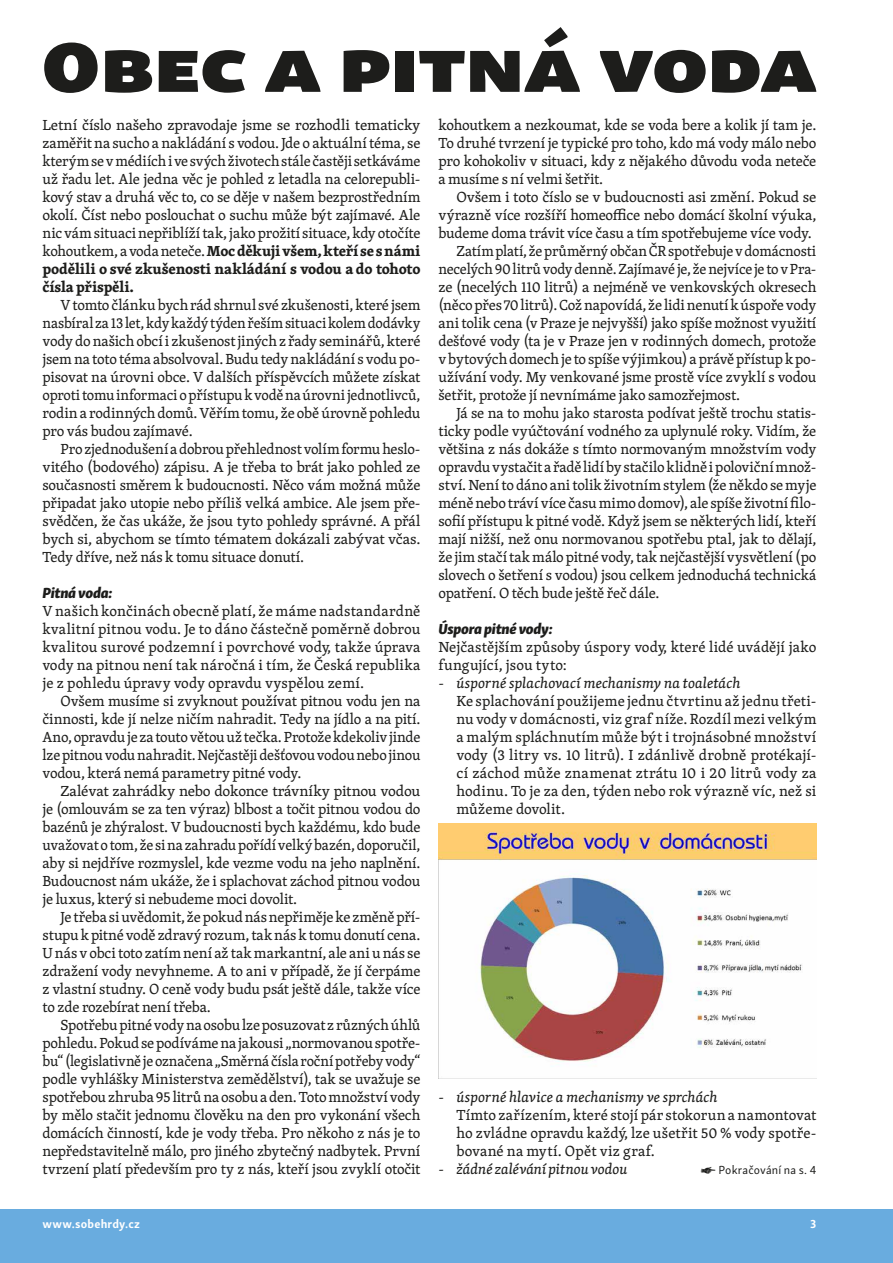
<style>
.page{position:relative;width:893px;height:1263px;background:#fff}
.page>*{position:absolute;margin:0;border:0;box-sizing:border-box;transform-origin:0 0}
.t1{font:72px "Skolar Sans Latn Ex Bl";letter-spacing:.015em;color:#1d1d1b}
.t2{font:15px/18px "Skolar Latin";letter-spacing:-.01em;color:#1d1d1b;text-align:justify}
.t3{font:italic 15px "Skolar Latin";letter-spacing:.005em;color:#1d1d1b}
.t4{font:15px "Skolar Sans Latn Eb It";letter-spacing:-.02em;color:#1d1d1b}
.t5{font:12px "Skolar Sans Latn";letter-spacing:.015em;color:#1d1d1b}
.t6{font:700 12px "Skolar Sans Latn";letter-spacing:.015em;color:#fff}
.s1{font-weight:700}
.s2{font-style:normal}
.s3{font-family:"Gill Sans Nova"}
</style>
<div class="page">
<div style="left:0;top:1210px;width:893px;height:53px;background:#69acdf"></div>
<img style="left:438px;top:823px;width:378px;height:255px">
<h1 class="t1" style="left:43px;top:1px;width:775px">Obec a pitná voda</h1>
<p class="t2" style="left:43px;top:116px;width:379px">Letní číslo našeho zpravodaje jsme se rozhodli tematicky zaměřit na sucho a nakládání s vodou. Jde o aktuální téma, se kterým se vmédiích ive svých životech stále častěji setkáváme už řadu let. Ale jedna věc je pohled z letadla na celorepubli&shy;kový stav a druhá věc to, co se děje v našem bezprostředním okolí. Číst nebo poslouchat o suchu může být zajímavé. Ale nic vám situaci nepřiblíží tak, jako prožití situace, kdy otočíte kohoutkem, avoda neteče. <span class="s1">Moc děkuji všem, kteří se snámi podělili o své zkušenosti nakládání s vodou a do tohoto čísla přispěli.</span></p>
<p class="t2" style="left:43px;top:296px;width:379px;text-indent:18px">V tomto článku bych rád shrnul své zkušenosti, které jsem nasbíral za 13 let, kdy každý týden řeším situaci kolem dodávky vody do našich obcí i zkušenost jiných z řady seminářů, které jsem na toto téma absolvoval. Budu tedy nakládání s vodu po&shy;pisovat na úrovni obce. V dalších příspěvcích můžete získat oproti tomu informaci o přístupu k vodě na úrovni jednotlivců, rodin a rodinných domů. Věřím tomu, že obě úrovně pohledu pro vás budou zajímavé.</p>
<p class="t2" style="left:43px;top:440px;width:379px;text-indent:18px">Pro zjednodušení a dobrou přehlednost volím formu heslo&shy;vitého (bodového) zápisu. A je třeba to brát jako pohled ze současnosti směrem k budoucnosti. Něco vám možná může připadat jako utopie nebo příliš velká ambice. Ale jsem pře&shy;svědčen, že čas ukáže, že jsou tyto pohledy správné. A přál bych si, abychom se tímto tématem dokázali zabývat včas.<br>Tedy dříve, než nás k tomu situace donutí.</p>
<p class="t4" style="left:43px;top:580px;width:71px">Pitná voda:</p>
<p class="t2" style="left:43px;top:602px;width:379px">Vnašich končinách obecně platí, že máme nadstandardně kvalitní pitnou vodu. Je to dáno částečně poměrně dobrou kvalitou surové podzemní i povrchové vody, takže úprava vody na pitnou není tak náročná i tím, že Česká republika je z pohledu úpravy vody opravdu vyspělou zemí.</p>
<p class="t2" style="left:43px;top:692px;width:379px;text-indent:18px">Ovšem musíme si zvyknout používat pitnou vodu jen na činnosti, kde jí nelze ničím nahradit. Tedy na jídlo a na pití.<br>Ano, opravdu je za touto větou už tečka. Protože kdekoliv jinde lze pitnou vodu nahradit. Nejčastěji dešťovou vodou nebo jinou vodou, která nemá parametry pitné vody.</p>
<p class="t2" style="left:43px;top:782px;width:379px;text-indent:18px">Zalévat zahrádky nebo dokonce trávníky pitnou vodou je (omlouvám se za ten výraz) blbost a točit pitnou vodou do bazénů je zhýralost. V budoucnosti bych každému, kdo bude uvažovat o tom, že si na zahradu pořídí velký bazén, doporučil, aby si nejdříve rozmyslel, kde vezme vodu na jeho naplnění.<br>Budoucnost nám ukáže, že i splachovat záchod pitnou vodou je luxus, který si nebudeme moci dovolit.</p>
<p class="t2" style="left:43px;top:908px;width:379px;text-indent:18px">Je třeba si uvědomit, že pokud nás nepřiměje ke změně pří&shy;stupu k pitné vodě zdravý rozum, tak nás k tomu donutí cena.<br>U nás v obci toto zatím není až tak markantní, ale ani u nás se zdražení vody nevyhneme. A to ani v případě, že jí čerpáme z vlastní studny. O ceně vody budu psát ještě dále, takže více to zde rozebírat není třeba.</p>
<p class="t2" style="left:43px;top:1016px;width:379px;text-indent:18px">Spotřebu pitné vody na osobu lze posuzovat z různých úhlů pohledu. Pokud se podíváme na jakousi „normovanou spotře&shy;bu“ (legislativně je označena „Směrná čísla roční potřeby vody“ podle vyhlášky Ministerstva zemědělství), tak se uvažuje se spotřebou zhruba 95 litrů na osobu a den. Toto množství vody by mělo stačit jednomu člověku na den pro vykonání všech domácích činností, kde je vody třeba. Pro někoho z nás je to nepředstavitelně málo, pro jiného zbytečný nadbytek. První tvrzení platí především pro ty z nás, kteří jsou zvyklí otočit</p>
<p class="t2" style="left:438px;top:116px;width:379px">kohoutkem a nezkoumat, kde se voda bere a kolik jí tam je.<br>To druhé tvrzení je typické pro toho, kdo má vody málo nebo pro kohokoliv v situaci, kdy z nějakého důvodu voda neteče a musíme s ní velmi šetřit.</p>
<p class="t2" style="left:456px;top:188px;width:361px">Ovšem i toto číslo se v budoucnosti asi změní. Pokud se</p>
<p class="t2" style="left:438px;top:206px;width:379px">výrazně více rozšíří homeoffice nebo domácí školní výuka,</p>
<p class="t2" style="left:438px;top:224px;width:375px">budeme doma trávit více času a tím spotřebujeme více vody.</p>
<p class="t2" style="left:456px;top:242px;width:361px">Zatím platí, že průměrný občan ČR spotřebuje v domácnosti</p>
<p class="t2" style="left:438px;top:260px;width:379px">necelých 90 litrů vody denně. Zajímavé je, že nejvíce je to v Pra-</p>
<p class="t2" style="left:438px;top:278px;width:379px">ze (necelých 110 litrů) a nejméně ve venkovských okresech</p>
<p class="t2" style="left:438px;top:296px;width:379px">(něco přes 70 litrů). Což napovídá, že lidi nenutí k úspoře vody</p>
<p class="t2" style="left:438px;top:314px;width:379px">ani tolik cena (v Praze je nejvyšší) jako spíše možnost využití</p>
<p class="t2" style="left:438px;top:332px;width:379px">dešťové vody (ta je v Praze jen v rodinných domech, protože</p>
<p class="t2" style="left:438px;top:350px;width:379px">v bytových domech je to spíše výjimkou) a právě přístup k po-</p>
<p class="t2" style="left:438px;top:368px;width:379px">užívání vody. My venkované jsme prostě více zvyklí s vodou</p>
<p class="t2" style="left:438px;top:386px;width:303px">šetřit, protože jí nevnímáme jako samozřejmost.</p>
<p class="t2" style="left:456px;top:404px;width:361px">Já se na to mohu jako starosta podívat ještě trochu statis-</p>
<p class="t2" style="left:438px;top:422px;width:379px">ticky podle vyúčtování vodného za uplynulé roky. Vidím, že</p>
<p class="t2" style="left:438px;top:440px;width:379px">většina z nás dokáže s tímto normovaným množstvím vody</p>
<p class="t2" style="left:438px;top:458px;width:379px">opravdu vystačit a řadě lidí by stačilo klidně i poloviční množ-</p>
<p class="t2" style="left:438px;top:476px;width:379px">ství. Není to dáno ani tolik životním stylem (že někdo se myje</p>
<p class="t2" style="left:438px;top:494px;width:379px">méně nebo tráví více času mimo domov), ale spíše životní filo-</p>
<p class="t2" style="left:438px;top:512px;width:379px">sofií přístupu k pitné vodě. Když jsem se některých lidí, kteří</p>
<p class="t2" style="left:438px;top:530px;width:379px">mají nižší, než onu normovanou spotřebu ptal, jak to dělají,</p>
<p class="t2" style="left:438px;top:548px;width:379px">že jim stačí tak málo pitné vody, tak nejčastější vysvětlení (po</p>
<p class="t2" style="left:438px;top:566px;width:379px">slovech o šetření s vodou) jsou celkem jednoduchá technická</p>
<p class="t2" style="left:438px;top:584px;width:223px">opatření. O těch bude ještě řeč dále.</p>
<p class="t4" style="left:438px;top:616px;width:116px">Úspora pitné vody:</p>
<p class="t2" style="left:438px;top:638px;width:379px">Nejčastějším způsoby úspory vody, které lidé uvádějí jako fungující, jsou tyto:</p>
<p class="t3" style="left:438px;top:672px;width:303px">- úsporné splachovací mechanismy na toaletách</p>
<p class="t2" style="left:456px;top:692px;width:361px">Ke splachování použijeme jednu čtvrtinu až jednu třeti&shy;nu vody v domácnosti, viz graf níže. Rozdíl mezi velkým a malým spláchnutím může být i trojnásobné množství vody (3 litry vs. 10 litrů). I zdánlivě drobně protékají&shy;cí záchod může znamenat ztrátu 10 i 20 litrů vody za hodinu. To je za den, týden nebo rok výrazně víc, než si můžeme dovolit.</p>
<p class="t3" style="left:438px;top:1086px;width:280px">- úsporné hlavice a mechanismy ve sprchách</p>
<p class="t2" style="left:456px;top:1106px;width:361px">Tímto zařízením, které stojí pár stokorun a namontovat ho zvládne opravdu každý, lze ušetřit 50 % vody spotře&shy;bované na mytí. Opět viz graf.</p>
<p class="t3" style="left:438px;top:1158px;width:190px"><span class="s2">-</span> žádné zalévání pitnou vodou</p>
<p class="t5" style="left:701px;top:1161px;width:117px"><span class="s3">1</span> Pokračování na s. 4</p>
<p class="t6" style="left:43px;top:1214px;width:99px">www.sobehrdy.cz</p>
<p class="t6" style="left:810px;top:1214px;width:8px">3</p>
</div>
